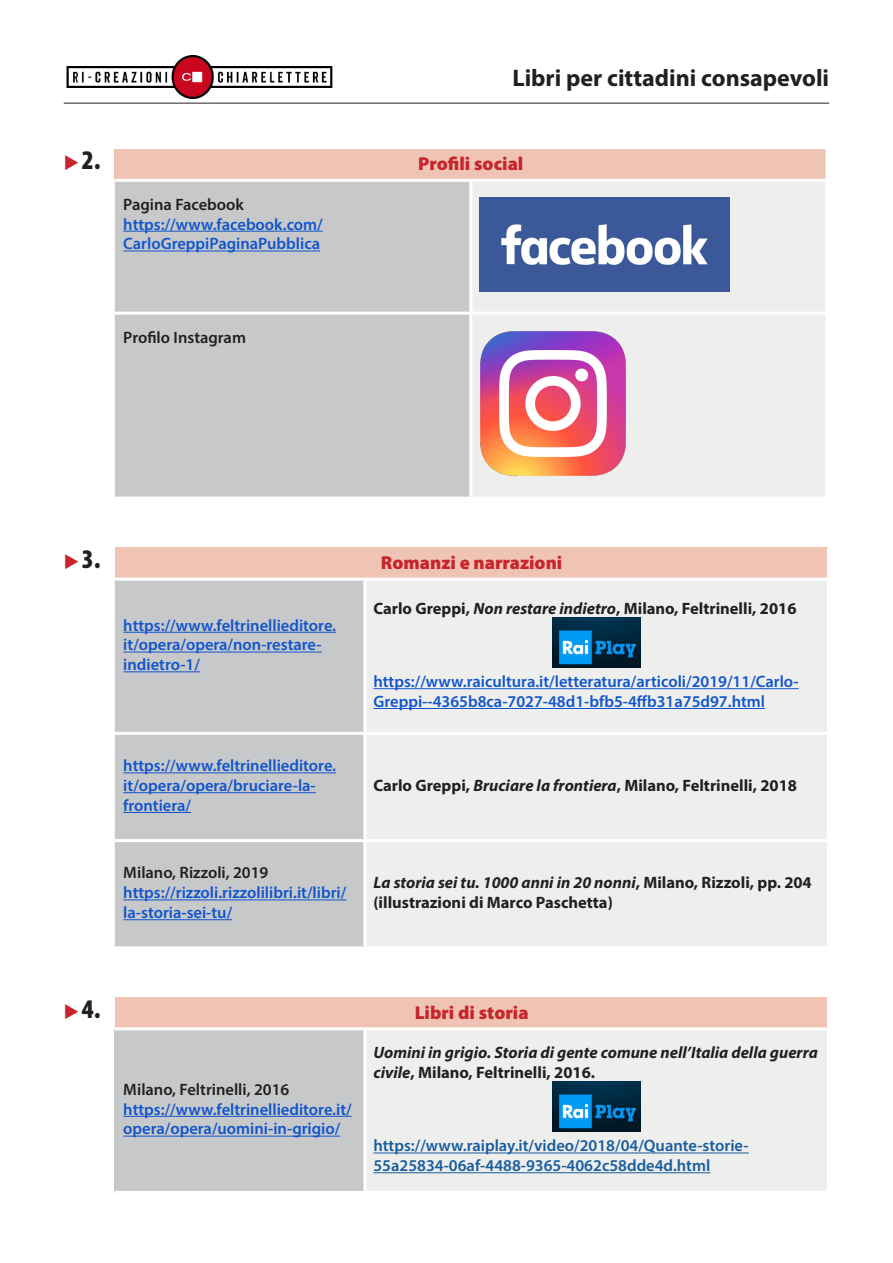
<style>
.page{position:relative;width:893px;height:1263px;background:#fff}
.page>*{position:absolute;margin:0;border:0;box-sizing:border-box;transform-origin:0 0}
.Normale{font:900 condensed 27px "Myriad Pro";color:#231f20}
.t1{font:700 24px "Myriad Pro";color:#231f20}
.tab_intestazione{font:900 18.75px "Myriad Pro";color:#c8242b}
.Tab_testo{font:600 16.5px/19.8px "Myriad Pro";color:#15c}
.Tab_testo-2{font:700 16.5px "Myriad Pro";color:#231f20}
.Tab_testo-3{font:600 16.5px/19.8px "Myriad Pro";color:#175d9e}
.Tab_testo-4{font:italic 700 16.5px/19.8px "Myriad Pro";color:#231f20}
.Tab_testo-5{font:700 16.5px/19.8px "Myriad Pro";color:#202122}
.Tab_testo-6{font:600 16.5px "Myriad Pro";color:#231f20}
.s1{color:#c8242b}
.s2{font-style:italic}
.s3{color:#231f20}
.s4{font-style:normal}
</style>
<div class="page">
<img style="left:66px;top:55px;width:267px;height:43px">
<hr style="left:64px;top:103px;width:765px;height:1px;background:#231f20">
<div style="left:115px;top:149px;width:712px;height:31px;background:#efc4b4"></div>
<div style="left:115px;top:182px;width:354px;height:315px;background:#c7c8ca"></div>
<div style="left:472px;top:182px;width:353px;height:315px;background:#eeeeec"></div>
<hr style="left:115px;top:312px;width:356px;height:3px;background:#fff">
<hr style="left:471px;top:312px;width:357px;height:3px;background:#fff">
<hr style="left:825px;top:149px;width:3px;height:30px;background:#fff">
<hr style="left:115px;top:179px;width:356px;height:3px;background:#fff">
<hr style="left:471px;top:179px;width:357px;height:3px;background:#fff">
<hr style="left:123px;top:231px;width:200px;height:1px;background:#15c">
<hr style="left:123px;top:251px;width:197px;height:1px;background:#15c">
<img style="left:479px;top:197px;width:250px;height:95px">
<img style="left:479px;top:330px;width:147px;height:147px">
<div style="left:115px;top:548px;width:713px;height:31px;background:#efc4b4"></div>
<div style="left:115px;top:581px;width:248px;height:365px;background:#c7c8ca"></div>
<div style="left:366px;top:581px;width:461px;height:365px;background:#eeeeec"></div>
<hr style="left:115px;top:732px;width:250px;height:3px;background:#fff">
<hr style="left:365px;top:732px;width:465px;height:3px;background:#fff">
<hr style="left:115px;top:839px;width:250px;height:3px;background:#fff">
<hr style="left:365px;top:839px;width:465px;height:3px;background:#fff">
<hr style="left:827px;top:548px;width:3px;height:30px;background:#fff">
<hr style="left:115px;top:578px;width:250px;height:3px;background:#fff">
<hr style="left:365px;top:578px;width:465px;height:3px;background:#fff">
<hr style="left:123px;top:632px;width:213px;height:1px;background:#15c">
<hr style="left:123px;top:652px;width:199px;height:1px;background:#15c">
<hr style="left:123px;top:671px;width:77px;height:1px;background:#15c">
<hr style="left:373px;top:688px;width:426px;height:1px;background:#15c">
<hr style="left:373px;top:708px;width:392px;height:1px;background:#15c">
<img style="left:552px;top:617px;width:89px;height:50px">
<hr style="left:123px;top:772px;width:213px;height:1px;background:#15c">
<hr style="left:123px;top:792px;width:193px;height:1px;background:#15c">
<hr style="left:123px;top:812px;width:68px;height:1px;background:#15c">
<hr style="left:123px;top:899px;width:223px;height:1px;background:#15c">
<hr style="left:123px;top:919px;width:109px;height:1px;background:#15c">
<div style="left:115px;top:997px;width:713px;height:32px;background:#efc4b4"></div>
<div style="left:115px;top:1029px;width:250px;height:163px;background:#c7c8ca"></div>
<div style="left:365px;top:1029px;width:463px;height:163px;background:#eeeeec"></div>
<hr style="left:115px;top:1191px;width:250px;height:3px;background:#fff">
<hr style="left:365px;top:1191px;width:465px;height:3px;background:#fff">
<hr style="left:827px;top:997px;width:3px;height:30px;background:#fff">
<hr style="left:115px;top:1027px;width:250px;height:3px;background:#fff">
<hr style="left:365px;top:1027px;width:465px;height:3px;background:#fff">
<hr style="left:363px;top:1030px;width:3px;height:161px;background:#fff">
<hr style="left:827px;top:1030px;width:3px;height:161px;background:#fff">
<hr style="left:123px;top:1116px;width:229px;height:1px;background:#15c">
<hr style="left:123px;top:1136px;width:217px;height:1px;background:#15c">
<hr style="left:373px;top:1152px;width:376px;height:1px;background:#175d9e">
<hr style="left:373px;top:1172px;width:337px;height:1px;background:#175d9e">
<img style="left:552px;top:1081px;width:89px;height:50px">
<p class="Normale" style="left:64px;top:143px;width:38px"><span class="s1">◆</span>2.</p>
<p class="Tab_testo-6" style="left:123px;top:194px;width:122px">Pagina Facebook</p>
<p class="Tab_testo" style="left:123px;top:214px;width:201px">https://www.facebook.com/<br>CarloGreppiPaginaPubblica</p>
<p class="Tab_testo-6" style="left:123px;top:326px;width:124px">Profilo Instagram</p>
<h2 class="t1" style="left:512px;top:62px;width:318px">Libri per cittadini consapevoli</h2>
<p class="tab_intestazione" style="left:418px;top:152px;width:107px">Profili social</p>
<p class="Normale" style="left:64px;top:542px;width:38px"><span class="s1">◆</span>3.</p>
<p class="Tab_testo" style="left:123px;top:615px;width:214px">https://www.feltrinellieditore. it/opera/opera/non-restare&shy;indietro-1/</p>
<p class="Tab_testo" style="left:123px;top:755px;width:214px">https://www.feltrinellieditore. it/opera/opera/bruciare-la&shy;frontiera/</p>
<p class="tab_intestazione" style="left:381px;top:550px;width:183px">Romanzi e narrazioni</p>
<p class="Tab_testo-2" style="left:373px;top:597px;width:425px">Carlo Greppi, <span class="s2">Non restare indietro</span>, Milano, Feltrinelli, 2016</p>
<p class="Tab_testo" style="left:373px;top:671px;width:427px">https://www.raicultura.it/letteratura/articoli/2019/11/Carlo-<br>Greppi--4365b8ca-7027-48d1-bfb5-4ffb31a75d97.html</p>
<p class="Tab_testo-2" style="left:373px;top:775px;width:425px">Carlo Greppi, <span class="s2">Bruciare la frontiera</span>, Milano, Feltrinelli, 2018</p>
<p class="Tab_testo-6" style="left:123px;top:862px;width:147px">Milano, Rizzoli, 2019</p>
<p class="Tab_testo" style="left:123px;top:882px;width:225px">https://rizzoli.rizzolilibri.it/libri/ la-storia-sei-tu/</p>
<p class="Tab_testo-5" style="left:373px;top:872px;width:440px"><span class="s2">La storia sei tu. 1000 anni in 20 nonni</span>, Milano, <span class="s3">Rizzoli</span>, pp. 204 (illustrazioni di Marco Paschetta)</p>
<p class="Normale" style="left:64px;top:991px;width:38px"><span class="s1">◆</span>4.</p>
<p class="Tab_testo-6" style="left:123px;top:1079px;width:168px">Milano, Feltrinelli, 2016</p>
<p class="Tab_testo" style="left:123px;top:1099px;width:230px">https://www.feltrinellieditore.it/ opera/opera/uomini-in-grigio/</p>
<p class="tab_intestazione" style="left:415px;top:1000px;width:115px">Libri di storia</p>
<p class="Tab_testo-4" style="left:373px;top:1042px;width:446px">Uomini in grigio. Storia di gente comune nell’Italia della guerra civile<span class="s4">, Milano, Feltrinelli, 2016.</span></p>
<p class="Tab_testo-3" style="left:373px;top:1135px;width:377px">https://www.raiplay.it/video/2018/04/Quante-storie-<br>55a25834-06af-4488-9365-4062c58dde4d.html</p>
</div>
